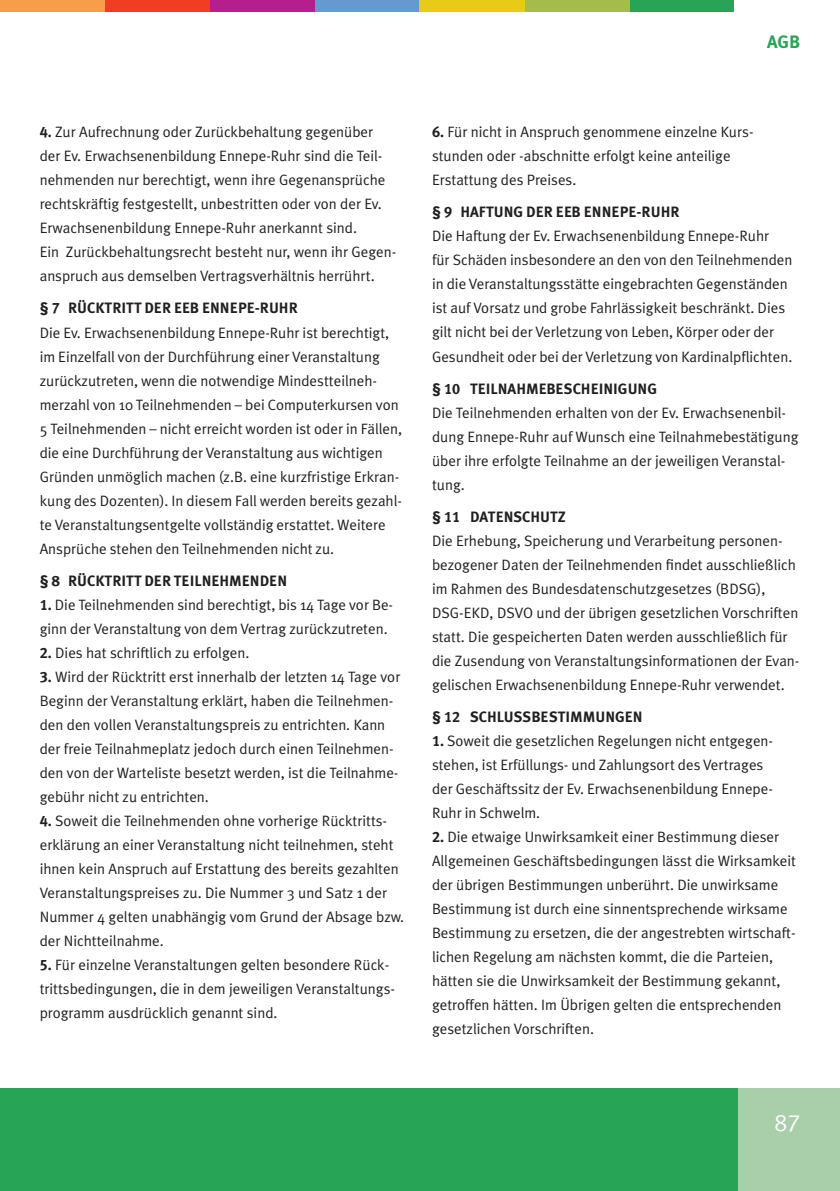
<style>
.page{position:relative;width:840px;height:1191px;background:#fff}
.page>*{position:absolute;margin:0;border:0;box-sizing:border-box;transform-origin:0 0}
.t1{font:24px "Meta Plus Normal Caps";color:#fff}
.t2{font:700 18px "Meta Plus";color:#28a456}
.t3{font:15px/24px "Meta Plus Normal";color:#231f20}
.t4{font:15px "Meta Plus Bold Caps";color:#231f20}
.s1{font-family:"Meta Plus Bold Caps"}
</style>
<div class="page">
<div style="left:737px;top:1089px;width:102px;height:102px;background:#a9ceaa"></div>
<div style="left:0;top:1089px;width:737px;height:102px;background:#28a456"></div>
<div style="left:0;top:0;width:105px;height:11px;background:#f89d48"></div>
<div style="left:105px;top:0;width:105px;height:11px;background:#ef3e22"></div>
<div style="left:210px;top:0;width:105px;height:11px;background:#b41e8d"></div>
<div style="left:315px;top:0;width:105px;height:11px;background:#6599d1"></div>
<div style="left:420px;top:0;width:104px;height:11px;background:#e8cb19"></div>
<div style="left:524px;top:0;width:105px;height:11px;background:#a5bc4a"></div>
<div style="left:629px;top:0;width:105px;height:11px;background:#28a456"></div>
<p class="t2" style="left:766px;top:31px;width:34px">AGB</p>
<p class="t3" style="left:40px;top:120px;width:358px"><span class="s1">4.</span> Zur Aufrechnung oder Zurückbehaltung gegenüber der Ev. Erwachsenenbildung Ennepe-Ruhr sind die Teil&shy;nehmenden nur berechtigt, wenn ihre Gegenansprüche rechtskräftig festgestellt, unbestritten oder von der Ev.<br>Erwachsenenbildung Ennepe-Ruhr anerkannt sind.<br>Ein Zurückbehaltungsrecht besteht nur, wenn ihr Gegen&shy;anspruch aus demselben Vertragsverhältnis herrührt.</p>
<p class="t4" style="left:40px;top:300px;width:259px">§ 7 RÜCKTRITT DER EEB ENNEPE-RUHR</p>
<p class="t3" style="left:40px;top:320px;width:364px">Die Ev. Erwachsenenbildung Ennepe-Ruhr ist berechtigt, im Einzelfall von der Durchführung einer Veranstaltung zurückzutreten, wenn die notwendige Mindestteilneh&shy;merzahl von 10 Teilnehmenden – bei Computerkursen von 5 Teilnehmenden – nicht erreicht worden ist oder in Fällen, die eine Durchführung der Veranstaltung aus wichtigen Gründen unmöglich machen (z.B. eine kurzfristige Erkran&shy;kung des Dozenten). In diesem Fall werden bereits gezahl&shy;te Veranstaltungsentgelte vollständig erstattet. Weitere Ansprüche stehen den Teilnehmenden nicht zu.</p>
<p class="t4" style="left:40px;top:572px;width:249px">§ 8 RÜCKTRITT DER TEILNEHMENDEN</p>
<p class="t3" style="left:40px;top:592px;width:355px"><span class="s1">1.</span> Die Teilnehmenden sind berechtigt, bis 14 Tage vor Be&shy;ginn der Veranstaltung von dem Vertrag zurückzutreten.</p>
<p class="t3" style="left:40px;top:640px;width:211px"><span class="s1">2.</span> Dies hat schriftlich zu erfolgen.</p>
<p class="t3" style="left:40px;top:664px;width:362px"><span class="s1">3.</span> Wird der Rücktritt erst innerhalb der letzten 14 Tage vor Beginn der Veranstaltung erklärt, haben die Teilnehmen&shy;den den vollen Veranstaltungspreis zu entrichten. Kann der freie Teilnahmeplatz jedoch durch einen Teilnehmen&shy;den von der Warteliste besetzt werden, ist die Teilnahme&shy;gebühr nicht zu entrichten.</p>
<p class="t3" style="left:40px;top:808px;width:366px"><span class="s1">4.</span> Soweit die Teilnehmenden ohne vorherige Rücktritts&shy;erklärung an einer Veranstaltung nicht teilnehmen, steht ihnen kein Anspruch auf Erstattung des bereits gezahlten Veranstaltungspreises zu. Die Nummer 3 und Satz 1 der Nummer 4 gelten unabhängig vom Grund der Absage bzw. der Nichtteilnahme.</p>
<p class="t3" style="left:40px;top:952px;width:356px"><span class="s1">5.</span> Für einzelne Veranstaltungen gelten besondere Rück&shy;trittsbedingungen, die in dem jeweiligen Veranstaltungs&shy;programm ausdrücklich genannt sind.</p>
<p class="t3" style="left:432px;top:120px;width:323px"><span class="s1">6.</span> Für nicht in Anspruch genommene einzelne Kurs&shy;stunden oder -abschnitte erfolgt keine anteilige<br>Erstattung des Preises.</p>
<p class="t4" style="left:432px;top:203px;width:249px">§ 9 HAFTUNG DER EEB ENNEPE-RUHR</p>
<p class="t3" style="left:432px;top:224px;width:362px">Die Haftung der Ev. Erwachsenenbildung Ennepe-Ruhr<br>für Schäden insbesondere an den von den Teilnehmenden in die Veranstaltungsstätte eingebrachten Gegenständen ist auf Vorsatz und grobe Fahrlässigkeit beschränkt. Dies gilt nicht bei der Verletzung von Leben, Körper oder der Gesundheit oder bei der Verletzung von Kardinalpflichten.</p>
<p class="t4" style="left:432px;top:379px;width:226px">§ 10 TEILNAHMEBESCHEI NIGUNG</p>
<p class="t3" style="left:432px;top:400px;width:368px">Die Teilnehmenden erhalten von der Ev. Erwachsenenbil&shy;dung Ennepe-Ruhr auf Wunsch eine Teilnahmebestätigung über ihre erfolgte Teilnahme an der jeweiligen Veranstal&shy;tung.</p>
<p class="t4" style="left:432px;top:507px;width:127px">§ 11 DATENSCHUTZ</p>
<p class="t3" style="left:432px;top:528px;width:369px">Die Erhebung, Speicherung und Verarbeitung personen&shy;bezogener Daten der Teilnehmenden findet ausschließlich im Rahmen des Bundesdatenschutzgesetzes (BDSG), DSG-EKD, DSVO und der übrigen gesetzlichen Vorschriften statt. Die gespeicherten Daten werden ausschließlich für die Zusendung von Veranstaltungsinformationen der Evan&shy;gelischen Erwachsenenbildung Ennepe-Ruhr verwendet.</p>
<p class="t4" style="left:432px;top:707px;width:212px">§ 12 SCHLUSSBESTIMMUNGEN</p>
<p class="t3" style="left:432px;top:728px;width:342px"><span class="s1">1.</span> Soweit die gesetzlichen Regelungen nicht entgegen&shy;stehen, ist Erfüllungs- und Zahlungsort des Vertrages der Geschäftssitz der Ev. Erwachsenenbildung Ennepe-Ruhr in Schwelm.</p>
<p class="t3" style="left:432px;top:824px;width:365px"><span class="s1">2.</span> Die etwaige Unwirksamkeit einer Bestimmung dieser Allgemeinen Geschäftsbedingungen lässt die Wirksamkeit der übrigen Bestimmungen unberührt. Die unwirksame Bestimmung ist durch eine sinnentsprechende wirksame Bestimmung zu ersetzen, die der angestrebten wirtschaft&shy;lichen Regelung am nächsten kommt, die die Parteien, hätten sie die Unwirksamkeit der Bestimmung gekannt, getroffen hätten. Im Übrigen gelten die entsprechenden gesetzlichen Vorschriften.</p>
<h1 class="t1" style="left:774px;top:1108px;width:27px">87</h1>
</div>
